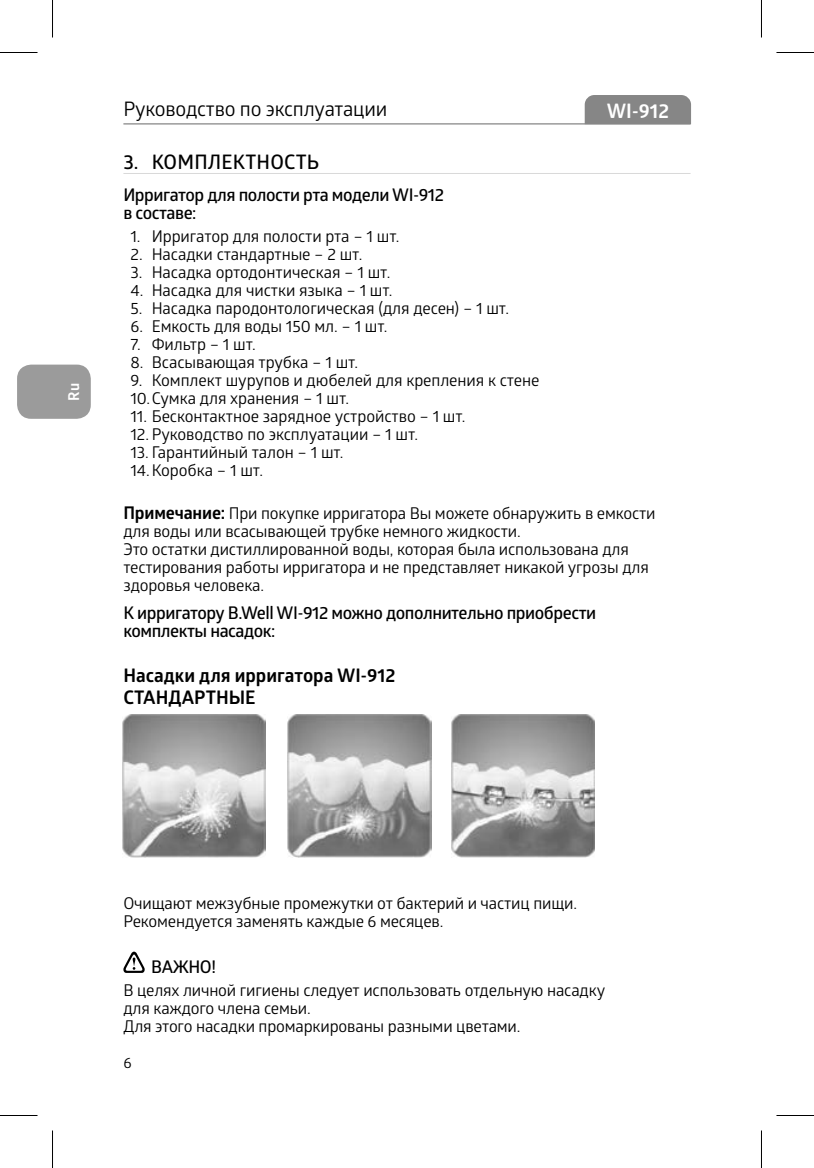
<style>
.page{position:relative;width:814px;height:1168px;background:#fff}
.page>*{position:absolute;margin:0;border:0;box-sizing:border-box;transform-origin:0 0}
.t1{font:20px "Glober";letter-spacing:-.01em;color:#000}
.t2{font:600 20px "Glober";letter-spacing:.01em;color:#000}
.t3{font:700 20px "Glober";color:#fff}
.t4{font:700 18.75px/22.5px "Glober";color:#000}
.t5{font:600 17.5px/18px "Glober";letter-spacing:-.025em;color:#000}
.t6{font:16.25px/18px "Glober";letter-spacing:-.01em;color:#000}
.t7{font:700 15px "Glober";color:#fff}
.t8{font:15px "Glober";color:#000}
.s1{font-weight:700;font-size:17.5px}
</style>
<div class="page">
<hr style="left:123px;top:123px;width:567px;height:2px;background:#868686">
<div style="left:17px;top:365px;width:74px;height:54px;background:#9b9b9b;border-radius:14px"></div>
<div style="left:584px;top:95px;width:107px;height:29px;background:#868686"></div>
<hr style="left:123px;top:173px;width:567px;height:1px;background:#d9d9d9">
<svg style="left:123px;top:952px;width:22px;height:21px"></svg>
<img style="left:288px;top:715px;width:143px;height:143px">
<img style="left:123px;top:715px;width:143px;height:143px">
<img style="left:452px;top:715px;width:142px;height:143px">
<hr style="left:0;top:52px;width:38px;height:1px;background:#000">
<hr style="left:776px;top:52px;width:38px;height:1px;background:#000">
<hr style="left:0;top:1115px;width:38px;height:1px;background:#000">
<hr style="left:776px;top:1115px;width:38px;height:1px;background:#000">
<hr style="left:52px;top:0;width:1px;height:38px;background:#000">
<hr style="left:52px;top:1130px;width:1px;height:38px;background:#000">
<hr style="left:761px;top:0;width:1px;height:38px;background:#000">
<hr style="left:761px;top:1130px;width:1px;height:38px;background:#000">
<p class="t7" style="left:63px;top:401px;width:19px;rotate:-90deg">Ru</p>
<p class="t1" style="left:123px;top:95px;width:265px">Руководство по эксплуатации</p>
<p class="t3" style="left:606px;top:96px;width:64px">WI-912</p>
<p class="t2" style="left:123px;top:148px;width:197px">3. КОМПЛЕКТНОСТЬ</p>
<p class="t5" style="left:123px;top:186px;width:322px">Ирригатор для полости рта модели WI-912 в составе:</p>
<p class="t6" style="left:130px;top:227px;width:270px">1. Ирригатор для полости рта – 1 шт.</p>
<p class="t6" style="left:130px;top:245px;width:233px">2. Насадки стандартные – 2 шт.</p>
<p class="t6" style="left:130px;top:263px;width:261px">3. Насадка ортодонтическая – 1 шт.</p>
<p class="t6" style="left:130px;top:281px;width:263px">4. Насадка для чистки языка – 1 шт.</p>
<p class="t6" style="left:130px;top:299px;width:380px">5. Насадка пародонтологическая (для десен) – 1 шт.</p>
<p class="t6" style="left:130px;top:317px;width:259px">6. Емкость для воды 150 мл. – 1 шт.</p>
<p class="t6" style="left:130px;top:335px;width:127px">7. Фильтр – 1 шт.</p>
<p class="t6" style="left:130px;top:353px;width:229px">8. Всасывающая трубка – 1 шт.</p>
<p class="t6" style="left:130px;top:371px;width:410px">9. Комплект шурупов и дюбелей для крепления к стене<br>10.Сумка для хранения – 1 шт.</p>
<p class="t6" style="left:130px;top:407px;width:336px">11. Бесконтактное зарядное устройство – 1 шт.</p>
<p class="t6" style="left:130px;top:425px;width:289px">12. Руководство по эксплуатации – 1 шт.</p>
<p class="t6" style="left:130px;top:443px;width:215px">13. Гарантийный талон – 1 шт.<br>14.Коробка – 1 шт.</p>
<p class="t6" style="left:123px;top:504px;width:533px"><span class="s1">Примечание:</span> При покупке ирригатора Вы можете обнаружить в емкости для воды или всасывающей трубке немного жидкости.<br>Это остатки дистиллированной воды, которая была использована для тестирования работы ирригатора и не представляет никакой угрозы для здоровья человека.</p>
<p class="t5" style="left:123px;top:603px;width:474px">К ирригатору B.Well WI-912 можно дополнительно приобрести комплекты насадок:</p>
<p class="t4" style="left:123px;top:663px;width:273px">Насадки для ирригатора WI-912<br>СТАНДАРТНЫЕ</p>
<p class="t6" style="left:123px;top:894px;width:455px">Очищают межзубные промежутки от бактерий и частиц пищи.<br>Рекомендуется заменять каждые 6 месяцев.</p>
<p class="t5" style="left:151px;top:957px;width:66px">ВАЖНО!</p>
<p class="t6" style="left:123px;top:980px;width:483px">В целях личной гигиены следует использовать отдельную насадку для каждого члена семьи.<br>Для этого насадки промаркированы разными цветами.</p>
<p class="t8" style="left:123px;top:1052px;width:10px">6</p>
</div>
